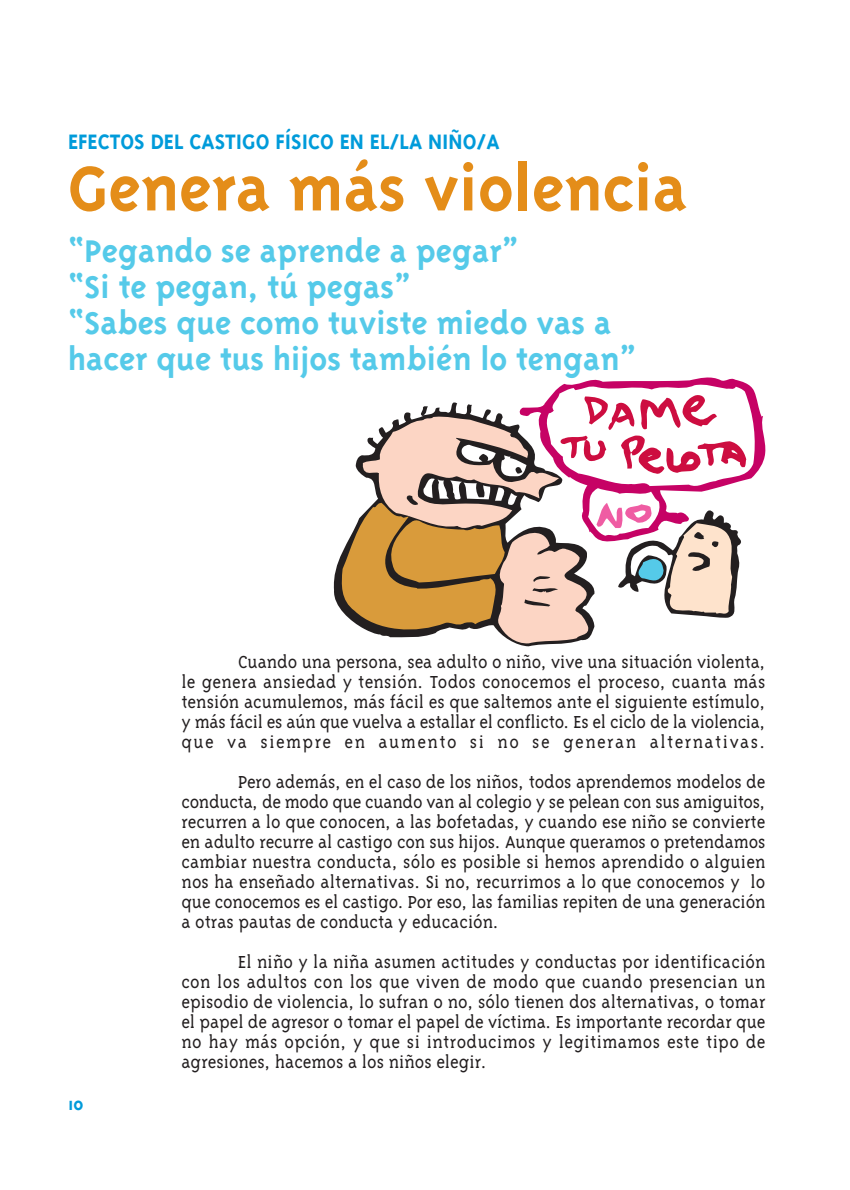
<style>
.page{position:relative;width:850px;height:1190px;background:#fff}
.page>*{position:absolute;margin:0;border:0;box-sizing:border-box;transform-origin:0 0}
.t1{font:700 72px "Triplex";color:#e48d19}
.t2{font:700 36px/36px "Triplex";color:#55cae9}
.t3{font:700 24px "Triplex";color:#009bda}
.t4{font:300 20px/20px "Triplex Serif";color:#231f20;text-align:justify}
.t5{font:700 20px "Triplex";color:#009bda}
</style>
<div class="page">
<svg style="left:581px;top:377px;width:185px;height:95px"></svg>
<svg style="left:333px;top:555px;width:203px;height:91px"></svg>
<svg style="left:341px;top:383px;width:416px;height:262px"></svg>
<p class="t3" style="left:68px;top:132px;width:433px">EFECTOS DEL CASTIGO FÍSICO EN EL/LA NIÑO/A</p>
<h1 class="t1" style="left:68px;top:159px;width:621px">Genera más violencia</h1>
<h2 class="t2" style="left:68px;top:236px;width:570px">“Pegando se aprende a pegar”<br>“Si te pegan, tú pegas”<br>“Sabes que como tuviste miedo vas a hacer que tus hijos también lo tengan”</h2>
<p class="t5" style="left:68px;top:1095px;width:17px">10</p>
<p class="t4" style="left:181px;top:653px;width:586px;text-indent:57px">Cuando una persona, sea adulto o niño, vive una situación violenta, le genera ansiedad y tensión. Todos conocemos el proceso, cuanta más tensión acumulemos, más fácil es que saltemos ante el siguiente estímulo, y más fácil es aún que vuelva a estallar el conflicto. Es el ciclo de la violencia, que va siempre en aumento si no se generan alternativas.</p>
<p class="t4" style="left:181px;top:773px;width:586px;text-indent:57px">Pero además, en el caso de los niños, todos aprendemos modelos de conducta, de modo que cuando van al colegio y se pelean con sus amiguitos, recurren a lo que conocen, a las bofetadas, y cuando ese niño se convierte en adulto recurre al castigo con sus hijos. Aunque queramos o pretendamos cambiar nuestra conducta, sólo es posible si hemos aprendido o alguien nos ha enseñado alternativas. Si no, recurrimos a lo que conocemos y lo que conocemos es el castigo. Por eso, las familias repiten de una generación a otras pautas de conducta y educación.</p>
<p class="t4" style="left:181px;top:953px;width:586px;text-indent:57px">El niño y la niña asumen actitudes y conductas por identificación con los adultos con los que viven de modo que cuando presencian un episodio de violencia, lo sufran o no, sólo tienen dos alternativas, o tomar el papel de agresor o tomar el papel de víctima. Es importante recordar que no hay más opción, y que si introducimos y legitimamos este tipo de agresiones, hacemos a los niños elegir.</p>
</div>
